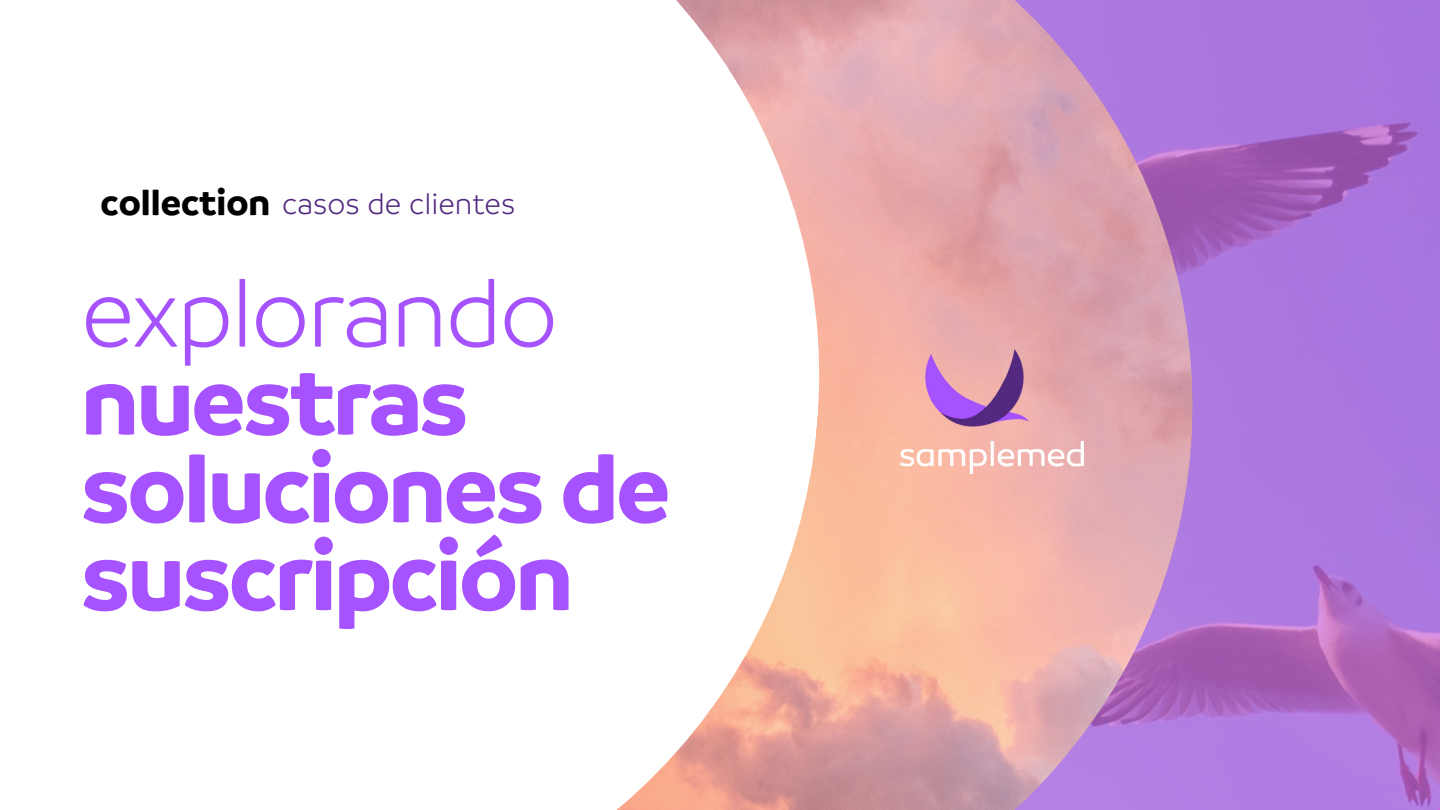
<style>
.page{position:relative;width:1440px;height:810px;background:#fff}
.page>*{position:absolute;margin:0;border:0;box-sizing:border-box;transform-origin:0 0}
.t1{font:700 102.1px/87.8px "Branding";letter-spacing:-.025em;color:#a652ff}
.t2{font:300 102.1px "Branding";letter-spacing:-.025em;color:#a652ff}
.t3{font:700 38.4px "Branding";color:#000}
.t4{font:300 31.4px "Branding";color:#522980}
</style>
<div class="page">
<img style="left:1262px;top:0;width:178px;height:810px">
<img style="left:844px;top:0;width:418px;height:810px">
<svg style="left:616px;top:0;width:228px;height:810px"></svg>
<img style="left:901px;top:350px;width:182px;height:124px">
<p class="t3" style="left:101px;top:177px;width:171px">collection</p>
<p class="t4" style="left:282px;top:184px;width:234px">casos de clientes</p>
<p class="t2" style="left:81px;top:247px;width:479px">explorando</p>
<p class="t1" style="left:81px;top:352px;width:591px">nuestras soluciones de suscripción</p>
</div>
